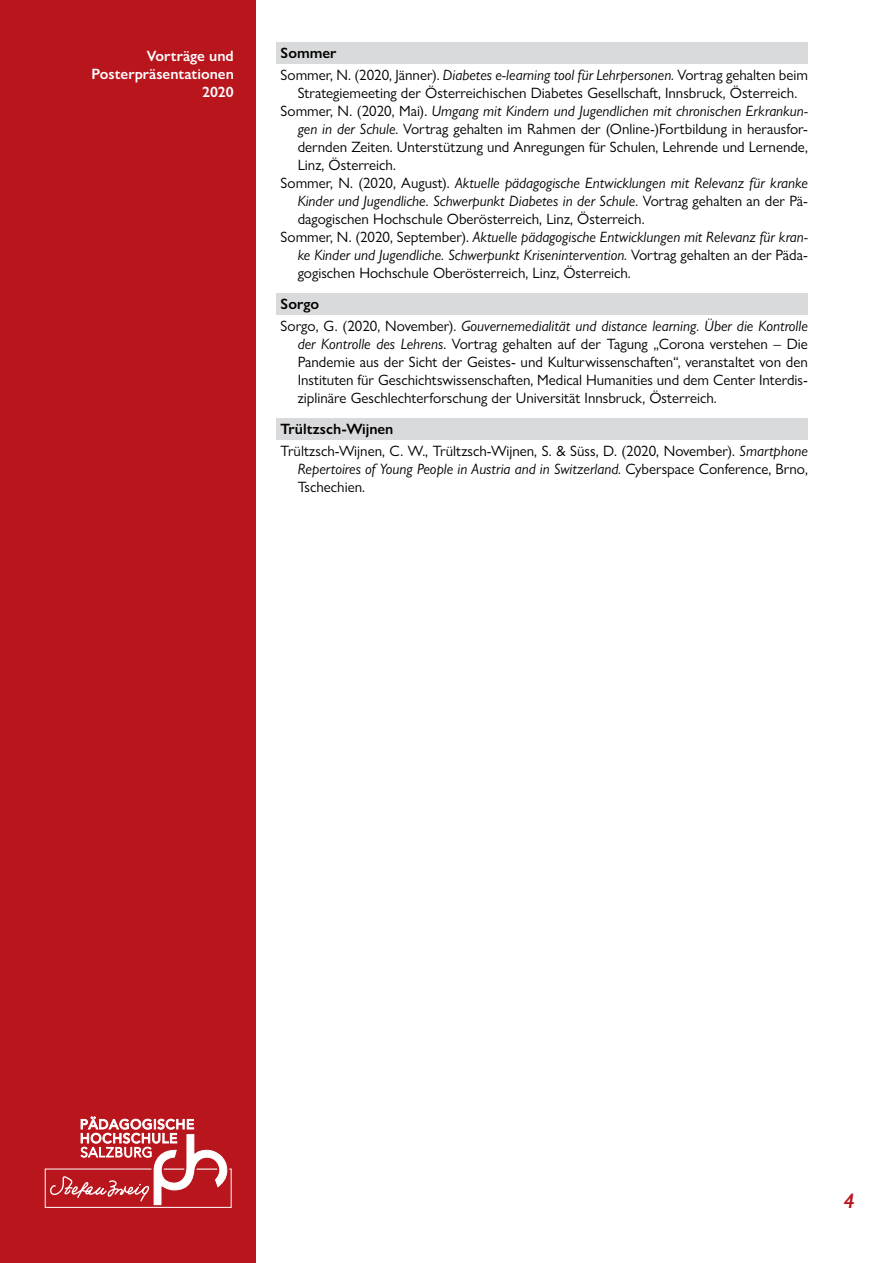
<style>
.page{position:relative;width:893px;height:1263px;background:#fff}
.page>*{position:absolute;margin:0;border:0;box-sizing:border-box;transform-origin:0 0}
.t1{font:italic 600 21px "Gill Sans Nova";color:#b9151d}
.t2{font:15px/18px "Gill Sans Nova";color:#000}
.t3{font:italic 15px/22.2px "Gill Sans Nova";color:#000}
.t4{font:600 15px/18px "Gill Sans Nova";color:#fff;text-align:right}
.s1{font-weight:600}
.s2{font-style:italic}
.s3{font-style:normal}
.s4{font-weight:600;font-style:normal}
</style>
<div class="page">
<div style="left:0;top:0;width:255px;height:1263px;background:#b9151d"></div>
<svg style="left:45px;top:1116px;width:187px;height:92px"></svg>
<div style="left:276px;top:43px;width:532px;height:21px;background:#d9dadb"></div>
<div style="left:276px;top:294px;width:532px;height:21px;background:#d9dadb"></div>
<div style="left:276px;top:419px;width:532px;height:21px;background:#d9dadb"></div>
<p class="t4" style="left:91px;top:46px;width:144px">Vorträge und<br>Posterpräsentationen<br>2020</p>
<p class="t2" style="left:281px;top:41px;width:529px;line-height:22.2px"><span class="s1">Sommer<br></span>Sommer, N. (2020, Jänner). <span class="s2">Diabetes e-learning tool für Lehrpersonen.</span> Vortrag gehalten beim</p>
<p class="t2" style="left:298px;top:84px;width:501px">Strategiemeeting der Österreichischen Diabetes Gesellschaft, Innsbruck, Österreich.</p>
<p class="t3" style="left:281px;top:99px;width:529px"><span class="s3">Sommer, N. (2020, Mai).</span> Umgang mit Kindern und Jugendlichen mit chronischen Erkrankun-</p>
<p class="t2" style="left:298px;top:120px;width:512px"><span class="s2">gen in der Schule</span>. Vortrag gehalten im Rahmen der (Online-)Fortbildung in herausfor-</p>
<p class="t2" style="left:298px;top:138px;width:512px">dernden Zeiten. Unterstützung und Anregungen für Schulen, Lehrende und Lernende,</p>
<p class="t2" style="left:298px;top:156px;width:100px">Linz, Österreich.</p>
<p class="t3" style="left:281px;top:171px;width:529px"><span class="s3">Sommer, N. (2020, August).</span> Aktuelle pädagogische Entwicklungen mit Relevanz für kranke</p>
<p class="t3" style="left:298px;top:189px;width:512px">Kinder und Jugendliche. Schwerpunkt Diabetes in der Schule. <span class="s3">Vortrag gehalten an der Pä-</span></p>
<p class="t2" style="left:298px;top:210px;width:348px">dagogischen Hochschule Oberösterreich, Linz, Österreich.</p>
<p class="t3" style="left:281px;top:225px;width:529px"><span class="s3">Sommer, N. (2020, September).</span> Aktuelle pädagogische Entwicklungen mit Relevanz für kran-</p>
<p class="t3" style="left:298px;top:243px;width:512px">ke Kinder und Jugendliche. Schwerpunkt Krisenintervention. <span class="s3">Vortrag gehalten an der Päda-</span></p>
<p class="t2" style="left:298px;top:264px;width:335px">gogischen Hochschule Oberösterreich, Linz, Österreich.</p>
<p class="t3" style="left:281px;top:292px;width:529px"><span class="s4">Sorgo<br></span><span class="s3">Sorgo, G. (2020, November).</span> Gouvernemedialität und distance learning. Über die Kontrolle</p>
<p class="t2" style="left:298px;top:335px;width:512px;text-align:justify"><span class="s2">der Kontrolle des Lehrens</span>. Vortrag gehalten auf der Tagung „Corona verstehen – Die Pandemie aus der Sicht der Geistes- und Kulturwissenschaften“, veranstaltet von den Instituten für Geschichtswissenschaften, Medical Humanities und dem Center Interdis&shy;ziplinäre Geschlechterforschung der Universität Innsbruck, Österreich.</p>
<p class="t2" style="left:281px;top:417px;width:529px;line-height:22.2px"><span class="s1">Trültzsch-Wijnen<br></span>Trültzsch-Wijnen, C. W., Trültzsch-Wijnen, S. &amp; Süss, D. (2020, November). <span class="s2">Smartphone</span></p>
<p class="t3" style="left:298px;top:460px;width:512px;line-height:18px">Repertoires of Young People in Austria and in Switzerland. <span class="s3">Cyberspace Conference, Brno,<br>Tschechien.</span></p>
<h1 class="t1" style="left:843px;top:1188px;width:13px">4</h1>
</div>
